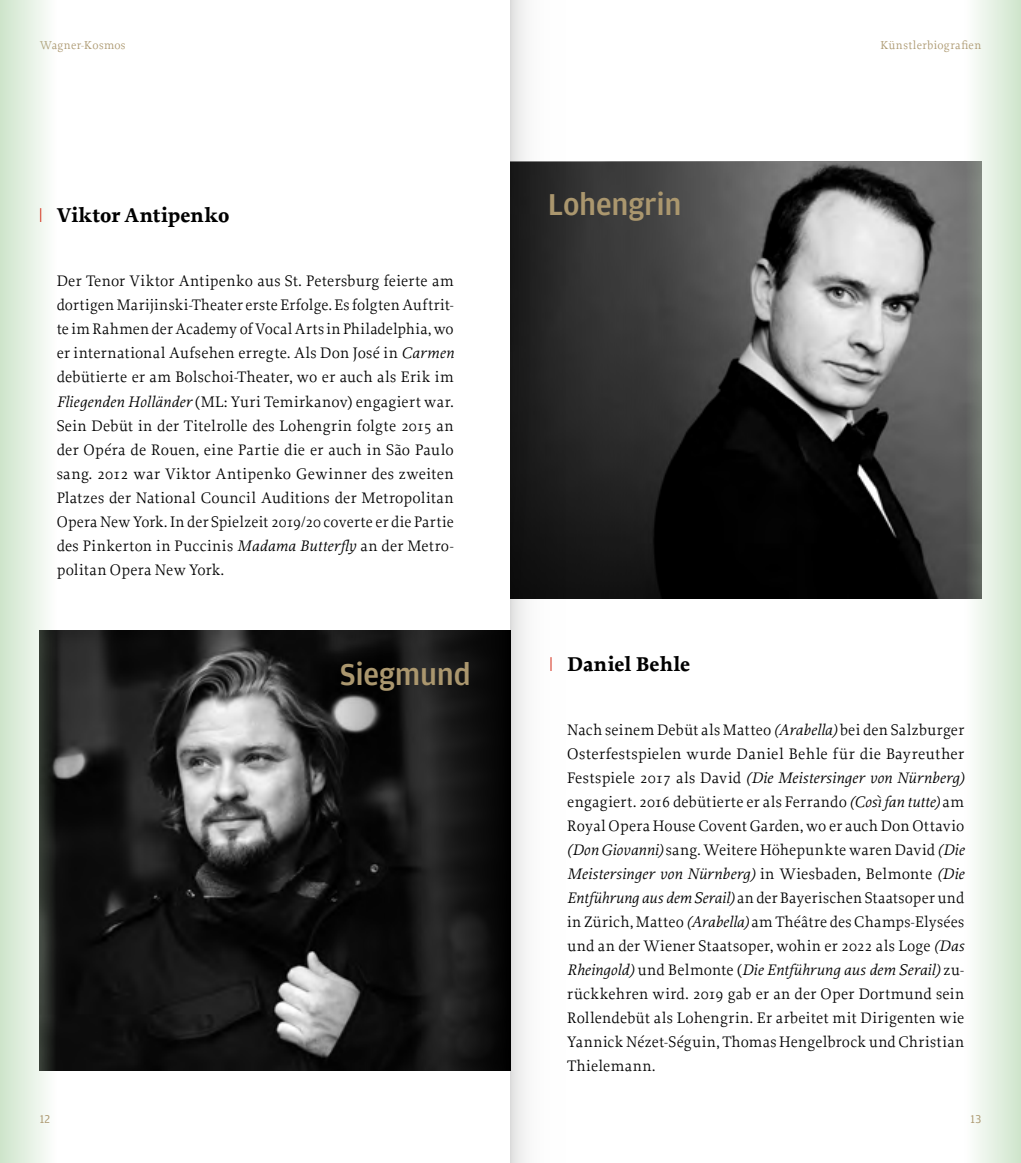
<style>
.page{position:relative;width:1021px;height:1163px;background:#fff}
.page>*{position:absolute;margin:0;border:0;box-sizing:border-box;transform-origin:0 0}
.t1{font:500 32px "Amplitude";letter-spacing:-.005em;color:#ab976e}
.t2{font:700 21px "Proforma";letter-spacing:.005em;color:#000}
.t3{font:16px/24px "Proforma";letter-spacing:.015em;color:#000;text-align:justify}
.t4{font:12px "Proforma";letter-spacing:.025em;color:#ab976e}
.t5{font:12px "Amplitude";color:#ab976e}
.s1{font-weight:400;font-size:20px;color:#d21d07}
.s2{font-style:italic}
</style>
<div class="page">
<img style="left:797px;top:162px;width:167px;height:436px">
<img style="left:57px;top:630px;width:253px;height:440px">
<svg style="left:310px;top:630px;width:200px;height:440px"></svg>
<svg style="left:591px;top:162px;width:206px;height:436px"></svg>
<svg style="left:964px;top:0;width:56px;height:1162px"></svg>
<svg style="left:0;top:0;width:57px;height:1162px"></svg>
<svg style="left:510px;top:0;width:81px;height:1162px"></svg>
<p class="t4" style="left:40px;top:37px;width:87px">Wagner-Kosmos</p>
<h2 class="t2" style="left:40px;top:202px;width:191px"><span class="s1">|</span> Viktor Antipenko</h2>
<p class="t3" style="left:57px;top:269px;width:398px">Der Tenor Viktor Antipenko aus St. Petersburg feierte am dortigen Marijinski-Theater erste Erfolge. EsfolgtenAuftrit&shy;te im Rahmen derAcademy ofVocalArtsin Philadelphia, wo er international Aufsehen erregte. Als Don José in <span class="s2">Carmen </span>debütierte er am Bolschoi-Theater, wo er auch als Erik im <span class="s2">Fliegenden Holländer</span> (ML: Yuri Temirkanov) engagiert war.<br>Sein Debüt in der Titelrolle des Lohengrin folgte 2015 an der Opéra de Rouen, eine Partie die er auch in São Paulo sang. 2012 war Viktor Antipenko Gewinner des zweiten Platzes der National Council Auditions der Metropolitan Opera New York.In der Spielzeit 2019/20 coverte er die Partie des Pinkerton in Puccinis <span class="s2">Madama Butterfly</span> an der Metro&shy;politan Opera New York.</p>
<p class="t5" style="left:40px;top:1112px;width:12px">12</p>
<h1 class="t1" style="left:340px;top:657px;width:132px">Siegmund</h1>
<h1 class="t1" style="left:548px;top:186px;width:135px">Lohengrin</h1>
<h2 class="t2" style="left:550px;top:650px;width:141px"><span class="s1">|</span> Daniel Behle</h2>
<p class="t4" style="left:880px;top:37px;width:102px">Künstlerbiografien</p>
<p class="t3" style="left:567px;top:717px;width:398px">Nach seinem Debüt als Matteo <span class="s2">(Arabella)</span> bei den Salzburger Osterfestspielen wurde Daniel Behle für die Bayreuther Festspiele 2017 als David <span class="s2">(Die Meistersinger von Nürnberg) </span>engagiert. 2016 debütierte er als Ferrando <span class="s2">(Così fan tutte)</span> am Royal Opera House CoventGarden, wo er auch Don Ottavio <span class="s2">(Don Giovanni)</span> sang. Weitere Höhepunkte waren David <span class="s2">(Die Meistersinger von Nürnberg)</span> in Wiesbaden, Belmonte <span class="s2">(Die Entführung aus dem Serail)</span> an der Bayerischen Staatsoper und in Zürich, Matteo <span class="s2">(Arabella)</span> am Théâtre des Champs-Elysées und an der Wiener Staatsoper, wohin er 2022 als Loge <span class="s2">(Das Rheingold)</span> und Belmonte (<span class="s2">Die Entführung aus dem Serail)</span> zu&shy;rückkehren wird. 2019 gab er an der Oper Dortmund sein Rollendebüt als Lohengrin. Er arbeitet mit Dirigenten wie Yannick Nézet-Séguin, Thomas Hengelbrock und Christian Thielemann.</p>
<p class="t5" style="left:970px;top:1112px;width:12px">13</p>
</div>
